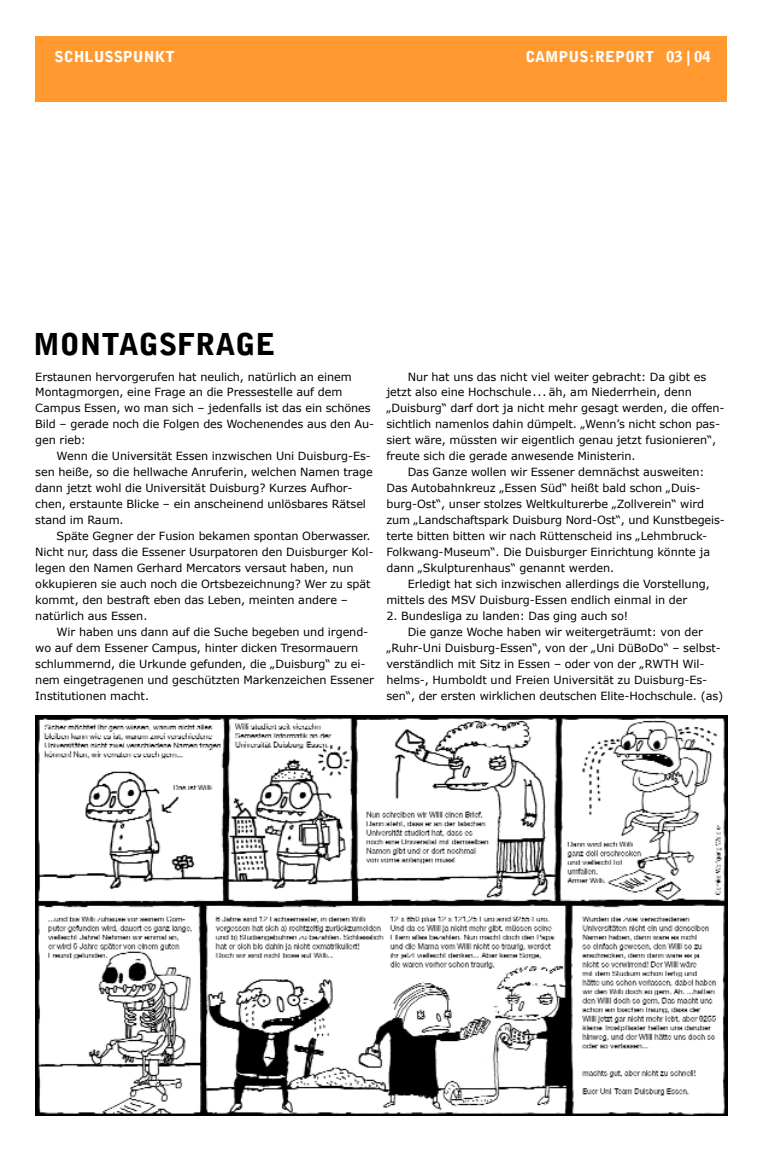
<style>
.page{position:relative;width:762px;height:1163px;background:#fff}
.page>*{position:absolute;margin:0;border:0;box-sizing:border-box;transform-origin:0 0}
.t1{font:900 30px "UD Bell Gothic";color:#000}
.t2{font:900 15px "UD Bell Gothic";color:#fff}
.t3{font:11.25px/16px "Verdana";letter-spacing:-.005em;color:#000}
</style>
<div class="page">
<img style="left:35px;top:716px;width:691px;height:399px">
<div style="left:35px;top:37px;width:691px;height:65px;background:#ff9930"></div>
<h2 class="t2" style="left:55px;top:51px;width:121px">SCHLUSSPUNKT</h2>
<h2 class="t2" style="left:525px;top:51px;width:187px">CAMPUS:REPORT 03 | 04</h2>
<h1 class="t1" style="left:33px;top:334px;width:244px">MONTAGSFRAGE</h1>
<p class="t3" style="left:35px;top:368px;width:340px">Erstaunen hervorgerufen hat neulich, natürlich an einem Montagmorgen, eine Frage an die Pressestelle auf dem Campus Essen, wo man sich – jedenfalls ist das ein schönes Bild – gerade noch die Folgen des Wochenendes aus den Au&shy;gen rieb:</p>
<p class="t3" style="left:35px;top:448px;width:339px;text-indent:21px">Wenn die Universität Essen inzwischen Uni Duisburg-Es&shy;sen heiße, so die hellwache Anruferin, welchen Namen trage dann jetzt wohl die Universität Duisburg? Kurzes Aufhor&shy;chen, erstaunte Blicke – ein anscheinend unlösbares Rätsel stand im Raum.</p>
<p class="t3" style="left:35px;top:527px;width:339px;text-indent:21px">Späte Gegner der Fusion bekamen spontan Oberwasser.<br>Nicht nur, dass die Essener Usurpatoren den Duisburger Kol&shy;legen den Namen Gerhard Mercators versaut haben, nun okkupieren sie auch noch die Ortsbezeichnung? Wer zu spät kommt, den bestraft eben das Leben, meinten andere – natürlich aus Essen.</p>
<p class="t3" style="left:35px;top:623px;width:340px;text-indent:21px">Wir haben uns dann auf die Suche begeben und irgend&shy;wo auf dem Essener Campus, hinter dicken Tresormauern schlummernd, die Urkunde gefunden, die „Duisburg“ zu ei&shy;nem eingetragenen und geschützten Markenzeichen Essener Institutionen macht.</p>
<p class="t3" style="left:407px;top:368px;width:300px">Nur hat uns das nicht viel weiter gebracht: Da gibt es</p>
<p class="t3" style="left:386px;top:384px;width:307px">jetzt also eine Hochschule . . . äh, am Niederrhein, denn</p>
<p class="t3" style="left:386px;top:400px;width:339px">„Duisburg“ darf dort ja nicht mehr gesagt werden, die offen-</p>
<p class="t3" style="left:386px;top:416px;width:335px">sichtlich namenlos dahin dümpelt. „Wenn’s nicht schon pas-</p>
<p class="t3" style="left:386px;top:432px;width:331px">siert wäre, müssten wir eigentlich genau jetzt fusionieren“,</p>
<p class="t3" style="left:386px;top:448px;width:250px">freute sich die gerade anwesende Ministerin.</p>
<p class="t3" style="left:407px;top:464px;width:298px">Das Ganze wollen wir Essener demnächst ausweiten:</p>
<p class="t3" style="left:386px;top:480px;width:315px">Das Autobahnkreuz „Essen Süd“ heißt bald schon „Duis-</p>
<p class="t3" style="left:386px;top:495px;width:319px">burg-Ost“, unser stolzes Weltkulturerbe „Zollverein“ wird</p>
<p class="t3" style="left:386px;top:511px;width:340px">zum „Landschaftspark Duisburg Nord-Ost“, und Kunstbegeis-</p>
<p class="t3" style="left:386px;top:527px;width:322px">terte bitten bitten wir nach Rüttenscheid ins „Lehmbruck-</p>
<p class="t3" style="left:386px;top:543px;width:325px">Folkwang-Museum“. Die Duisburger Einrichtung könnte ja</p>
<p class="t3" style="left:386px;top:559px;width:229px">dann „Skulpturenhaus“ genannt werden.</p>
<p class="t3" style="left:407px;top:575px;width:303px">Erledigt hat sich inzwischen allerdings die Vorstellung,</p>
<p class="t3" style="left:386px;top:591px;width:302px">mittels des MSV Duisburg-Essen endlich einmal in der</p>
<p class="t3" style="left:386px;top:607px;width:243px">2. Bundesliga zu landen: Das ging auch so!</p>
<p class="t3" style="left:407px;top:623px;width:296px">Die ganze Woche haben wir weitergeträumt: von der</p>
<p class="t3" style="left:386px;top:639px;width:336px">„Ruhr-Uni Duisburg-Essen“, von der „Uni DüBoDo“ – selbst-</p>
<p class="t3" style="left:386px;top:655px;width:319px">verständlich mit Sitz in Essen – oder von der „RWTH Wil-</p>
<p class="t3" style="left:386px;top:671px;width:322px">helms-, Humboldt und Freien Universität zu Duisburg-Es-</p>
<p class="t3" style="left:386px;top:687px;width:338px">sen“, der ersten wirklichen deutschen Elite-Hochschule. (as)</p>
</div>
